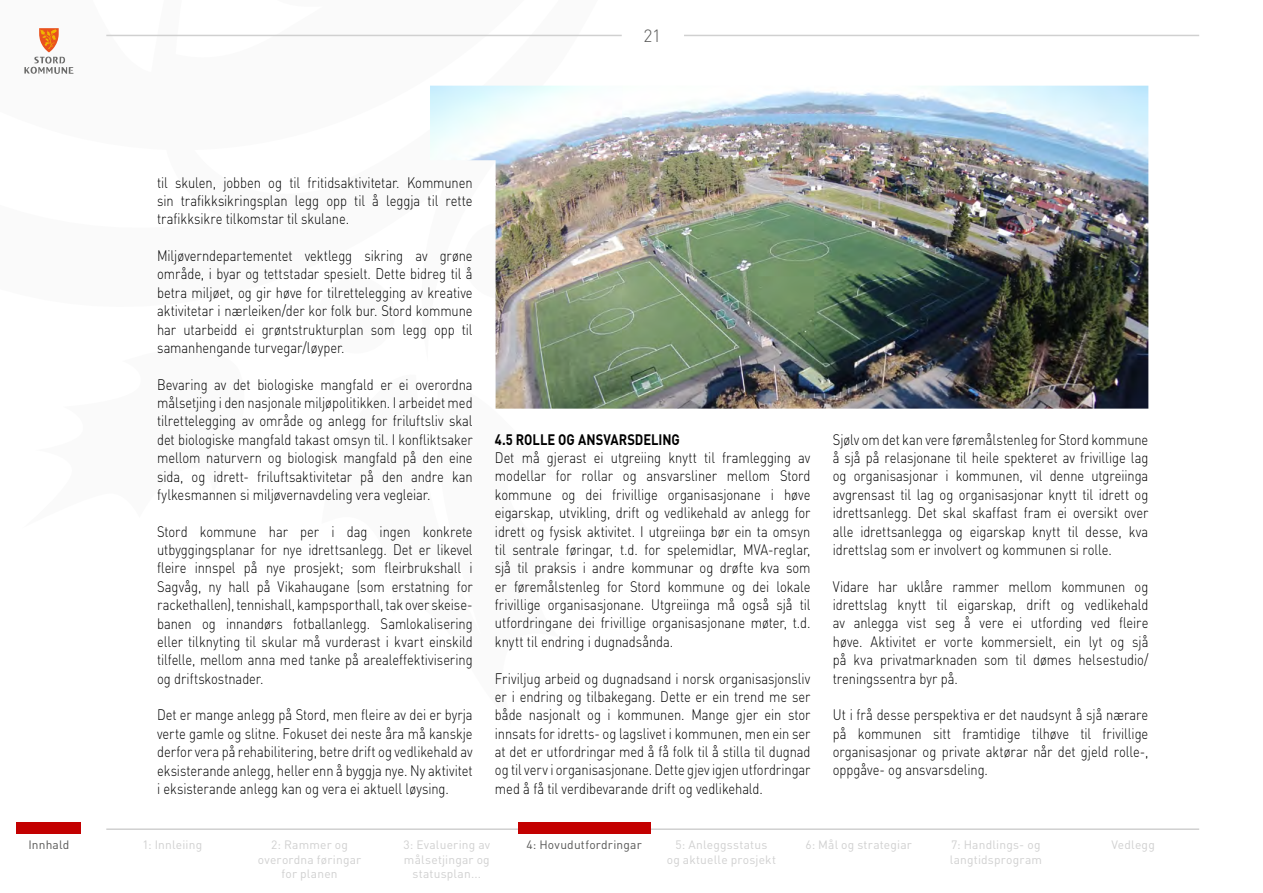
<style>
.page{position:relative;width:1263px;height:893px;background:#fff}
.page>*{position:absolute;margin:0;border:0;box-sizing:border-box;transform-origin:0 0}
.t1{font:300 17.55px "DIN";color:#575756}
.t2{font:300 15px/18.3px "DIN";letter-spacing:-.005em;color:#000;text-align:justify;scale:.86 1}
.t3{font:700 15px "DIN";color:#000;scale:.86 1}
.t4{font:12px/14.4px "DIN";letter-spacing:.015em;color:#d0d0d0;text-align:center}
.t5{font:12px "DIN";letter-spacing:.015em;color:#575756}
</style>
<div class="page">
<hr style="left:106px;top:828px;width:1093px;height:2px;background:#d0d0d0">
<svg style="left:24px;top:28px;width:49px;height:46px"></svg>
<hr style="left:106px;top:35px;width:516px;height:1px;background:#d0d0d0">
<hr style="left:684px;top:35px;width:515px;height:1px;background:#d0d0d0">
<div style="left:17px;top:823px;width:64px;height:11px;background:#c30000"></div>
<div style="left:518px;top:823px;width:132px;height:11px;background:#c30000"></div>
<img style="left:430px;top:86px;width:718px;height:323px">
<p class="t1" style="left:643px;top:25px;width:19px">21</p>
<p class="t2" style="left:157px;top:173px;width:368px">til skulen, jobben og til fritidsaktivitetar. Kommunen sin trafikksikringsplan legg opp til å leggja til rette trafikksikre tilkomstar til skulane.</p>
<p class="t2" style="left:157px;top:246px;width:368px">Miljøverndepartementet vektlegg sikring av grøne område, i byar og tettstadar spesielt. Dette bidreg til å betra miljøet, og gir høve for tilrettelegging av kreative aktivitetar i nærleiken/der kor folk bur. Stord kommune har utarbeidd ei grøntstrukturplan som legg opp til samanhengande turvegar/løyper.</p>
<p class="t2" style="left:157px;top:375px;width:368px">Bevaring av det biologiske mangfald er ei overordna målsetjing i den nasjonale miljøpolitikken. I arbeidet med tilrettelegging av område og anlegg for friluftsliv skal det biologiske mangfald takast omsyn til. I konfliktsaker mellom naturvern og biologisk mangfald på den eine sida, og idrett- friluftsaktivitetar på den andre kan fylkesmannen si miljøvernavdeling vera vegleiar.</p>
<p class="t2" style="left:157px;top:522px;width:368px">Stord kommune har per i dag ingen konkrete utbyggingsplanar for nye idrettsanlegg. Det er likevel fleire innspel på nye prosjekt; som fleirbrukshall i Sagvåg, ny hall på Vikahaugane (som erstatning for rackethallen), tennishall, kampsporthall, tak over skeise&shy;banen og innandørs fotballanlegg. Samlokalisering eller tilknyting til skular må vurderast i kvart einskild tilfelle, mellom anna med tanke på arealeffektivisering og driftskostnader.</p>
<p class="t2" style="left:157px;top:706px;width:368px">Det er mange anlegg på Stord, men fleire av dei er byrja verte gamle og slitne. Fokuset dei neste åra må kanskje derfor vera på rehabilitering, betre drift og vedlikehald av eksisterande anlegg, heller enn å byggja nye. Ny aktivitet i eksisterande anlegg kan og vera ei aktuell løysing.</p>
<p class="t3" style="left:495px;top:429px;width:217px">4.5 ROLLE OG ANSVARSDELING</p>
<p class="t2" style="left:495px;top:448px;width:368px">Det må gjerast ei utgreiing knytt til framlegging av modellar for rollar og ansvarsliner mellom Stord kommune og dei frivillige organisasjonane i høve eigarskap, utvikling, drift og vedlikehald av anlegg for idrett og fysisk aktivitet. I utgreiinga bør ein ta omsyn til sentrale føringar, t.d. for spelemidlar, MVA-reglar, sjå til praksis i andre kommunar og drøfte kva som er føremålstenleg for Stord kommune og dei lokale frivillige organisasjonane. Utgreiinga må også sjå til utfordringane dei frivillige organisasjonane møter, t.d. knytt til endring i dugnadsånda.</p>
<p class="t2" style="left:495px;top:669px;width:368px">Friviljug arbeid og dugnadsand i norsk organisasjonsliv er i endring og tilbakegang. Dette er ein trend me ser både nasjonalt og i kommunen. Mange gjer ein stor innsats for idretts- og lagslivet i kommunen, men ein ser at det er utfordringar med å få folk til å stilla til dugnad og til verv i organisasjonane. Dette gjev igjen utfordringar med å få til verdibevarande drift og vedlikehald.</p>
<p class="t2" style="left:833px;top:430px;width:368px">Sjølv om det kan vere føremålstenleg for Stord kommune å sjå på relasjonane til heile spekteret av frivillige lag og organisasjonar i kommunen, vil denne utgreiinga avgrensast til lag og organisasjonar knytt til idrett og idrettsanlegg. Det skal skaffast fram ei oversikt over alle idrettsanlegga og eigarskap knytt til desse, kva idrettslag som er involvert og kommunen si rolle.</p>
<p class="t2" style="left:833px;top:577px;width:368px">Vidare har uklåre rammer mellom kommunen og idrettslag knytt til eigarskap, drift og vedlikehald av anlegga vist seg å vere ei utfording ved fleire høve. Aktivitet er vorte kommersielt, ein lyt og sjå på kva privatmarknaden som til dømes helsestudio/ treningssentra byr på.</p>
<p class="t2" style="left:833px;top:706px;width:368px">Ut i frå desse perspektiva er det naudsynt å sjå nærare på kommunen sitt framtidige tilhøve til frivillige organisasjonar og private aktørar når det gjeld rolle-, oppgåve- og ansvarsdeling.</p>
<p class="t4" style="left:142px;top:838px;width:61px">1: Innleiing</p>
<p class="t4" style="left:667px;top:838px;width:111px">5: Anleggsstatus<br>og aktuelle prosjekt</p>
<p class="t4" style="left:805px;top:838px;width:108px">6: Mål og strategiar</p>
<p class="t4" style="left:950px;top:838px;width:94px;text-align:left">7: Handlings- og langtidsprogram</p>
<p class="t4" style="left:403px;top:838px;width:88px">3: Evaluering av</p>
<p class="t4" style="left:1111px;top:838px;width:45px">Vedlegg</p>
<p class="t4" style="left:404px;top:852px;width:87px">målsetjingar og statusplan...</p>
<p class="t5" style="left:28px;top:837px;width:43px">Innhald</p>
<p class="t4" style="left:258px;top:838px;width:105px">2: Rammer og overordna føringar for planen</p>
<p class="t5" style="left:526px;top:837px;width:117px">4: Hovudutfordringar</p>
</div>
